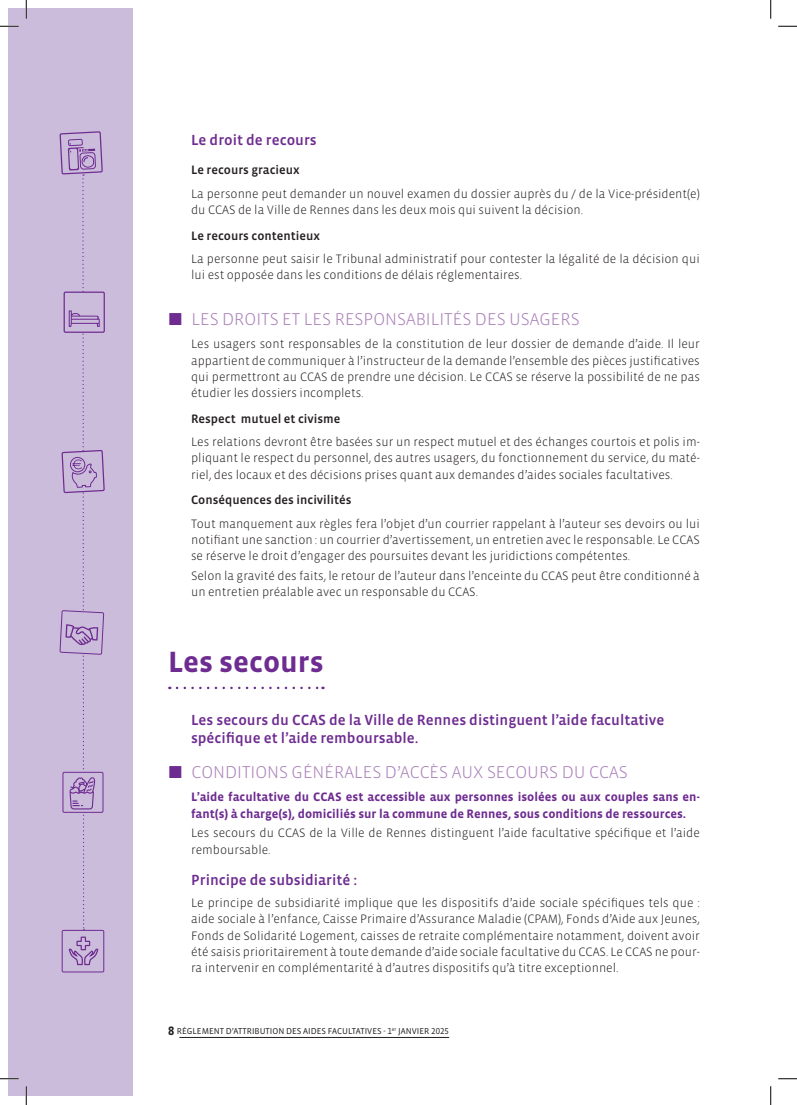
<style>
.page{position:relative;width:797px;height:1105px;background:#fff}
.page>*{position:absolute;margin:0;border:0;box-sizing:border-box;transform-origin:0 0}
.t1{font:700 30px "Vista Sans OT";color:#6e2c91}
.t2{font:300 17.5px "Vista Sans OT";color:#a97fb8}
.t3{font:500 15px/17.5px "Vista Sans OT";color:#6e2c91}
.t4{font:300 12.5px/16.2px "Vista Sans OT";color:#231f20}
.t5{font:700 12.5px/16.2px "Vista Sans OT";color:#6e2c91}
.t6{font:500 12.5px "Vista Sans OT";color:#231f20}
.t7{font:8.75px "Vista Sans OT";color:#231f20}
.s1{font-family:"Vista Sans Alt";font-weight:700;font-size:12.5px}
</style>
<div class="page">
<hr style="left:179px;top:1037px;width:270px;height:1px;background:#231f20">
<svg style="left:177px;top:687px;width:146px;height:2px"></svg>
<div style="left:9px;top:9px;width:124px;height:1087px;background:#ccbcdb"></div>
<div style="left:62px;top:930px;width:42px;height:42px;border:1px solid #6e2c91"></div>
<svg style="left:68px;top:936px;width:31px;height:30px"></svg>
<svg style="left:59px;top:131px;width:46px;height:799px"></svg>
<svg style="left:0;top:25px;width:19px;height:2px"></svg>
<svg style="left:778px;top:25px;width:19px;height:2px"></svg>
<svg style="left:0;top:1078px;width:19px;height:1px"></svg>
<svg style="left:778px;top:1078px;width:19px;height:1px"></svg>
<svg style="left:25px;top:0;width:2px;height:19px"></svg>
<svg style="left:25px;top:1086px;width:2px;height:19px"></svg>
<svg style="left:770px;top:0;width:1px;height:19px"></svg>
<svg style="left:770px;top:1086px;width:1px;height:19px"></svg>
<p class="t3" style="left:191px;top:132px;width:127px">Le droit de recours</p>
<p class="t6" style="left:191px;top:164px;width:110px">Le recours gracieux</p>
<p class="t4" style="left:191px;top:186px;width:510px">La personne peut demander un nouvel examen du dossier auprès du / de la Vice-président(e) du CCAS de la Ville de Rennes dans les deux mois qui suivent la décision.</p>
<p class="t6" style="left:191px;top:229px;width:130px">Le recours contentieux</p>
<p class="t4" style="left:191px;top:251px;width:510px">La personne peut saisir le Tribunal administratif pour contester la légalité de la décision qui lui est opposée dans les conditions de délais réglementaires.</p>
<h2 class="t2" style="left:191px;top:310px;width:390px">LES DROITS ET LES RESPONSABILITÉS DES USAGERS</h2>
<p class="t4" style="left:191px;top:336px;width:510px;text-align:justify">Les usagers sont responsables de la constitution de leur dossier de demande d’aide. Il leur appartient de communiquer à l’instructeur de la demande l’ensemble des pièces justificatives qui permettront au CCAS de prendre une décision. Le CCAS se réserve la possibilité de ne pas étudier les dossiers incomplets.</p>
<p class="t6" style="left:191px;top:412px;width:151px">Respect mutuel et civisme</p>
<p class="t4" style="left:191px;top:434px;width:510px;text-align:justify">Les relations devront être basées sur un respect mutuel et des échanges courtois et polis im&shy;pliquant le respect du personnel, des autres usagers, du fonctionnement du service, du maté&shy;riel, des locaux et des décisions prises quant aux demandes d’aides sociales facultatives.</p>
<p class="t6" style="left:191px;top:494px;width:162px">Conséquences des incivilités</p>
<p class="t4" style="left:191px;top:516px;width:510px;text-align:justify">Tout manquement aux règles fera l’objet d’un courrier rappelant à l’auteur ses devoirs ou lui notifiant une sanction : un courrier d’avertissement, un entretien avec le responsable. Le CCAS se réserve le droit d’engager des poursuites devant les juridictions compétentes.</p>
<p class="t4" style="left:191px;top:568px;width:510px">Selon la gravité des faits, le retour de l’auteur dans l’enceinte du CCAS peut être conditionné à un entretien préalable avec un responsable du CCAS.</p>
<h1 class="t1" style="left:168px;top:647px;width:157px">Les secours</h1>
<p class="t3" style="left:191px;top:712px;width:474px">Les secours du CCAS de la Ville de Rennes distinguent l’aide facultative spécifique et l’aide remboursable.</p>
<h2 class="t2" style="left:191px;top:763px;width:438px">CONDITIONS GÉNÉRALES D’ACCÈS AUX SECOURS DU CCAS</h2>
<p class="t5" style="left:191px;top:789px;width:510px">L’aide facultative du CCAS est accessible aux personnes isolées ou aux couples sans en&shy;fant(s) à charge(s), domiciliés sur la commune de Rennes, sous conditions de ressources.</p>
<p class="t4" style="left:191px;top:825px;width:510px">Les secours du CCAS de la Ville de Rennes distinguent l’aide facultative spécifique et l’aide remboursable.</p>
<p class="t3" style="left:191px;top:872px;width:168px">Principe de subsidiarité :</p>
<p class="t4" style="left:191px;top:895px;width:510px;text-align:justify">Le principe de subsidiarité implique que les dispositifs d’aide sociale spécifiques tels que : aide sociale à l’enfance, Caisse Primaire d’Assurance Maladie (CPAM), Fonds d’Aide aux Jeunes, Fonds de Solidarité Logement, caisses de retraite complémentaire notamment, doivent avoir été saisis prioritairement à toute demande d’aide sociale facultative du CCAS. Le CCAS ne pour&shy;ra intervenir en complémentarité à d’autres dispositifs qu’à titre exceptionnel.</p>
<p class="t7" style="left:168px;top:1027px;width:282px"><span class="s1">8</span> RÉGLEMENT D’ATTRIBUTION DES AIDES FACULTATIVES - 1<sup>er</sup> JANVIER 2025</p>
</div>
